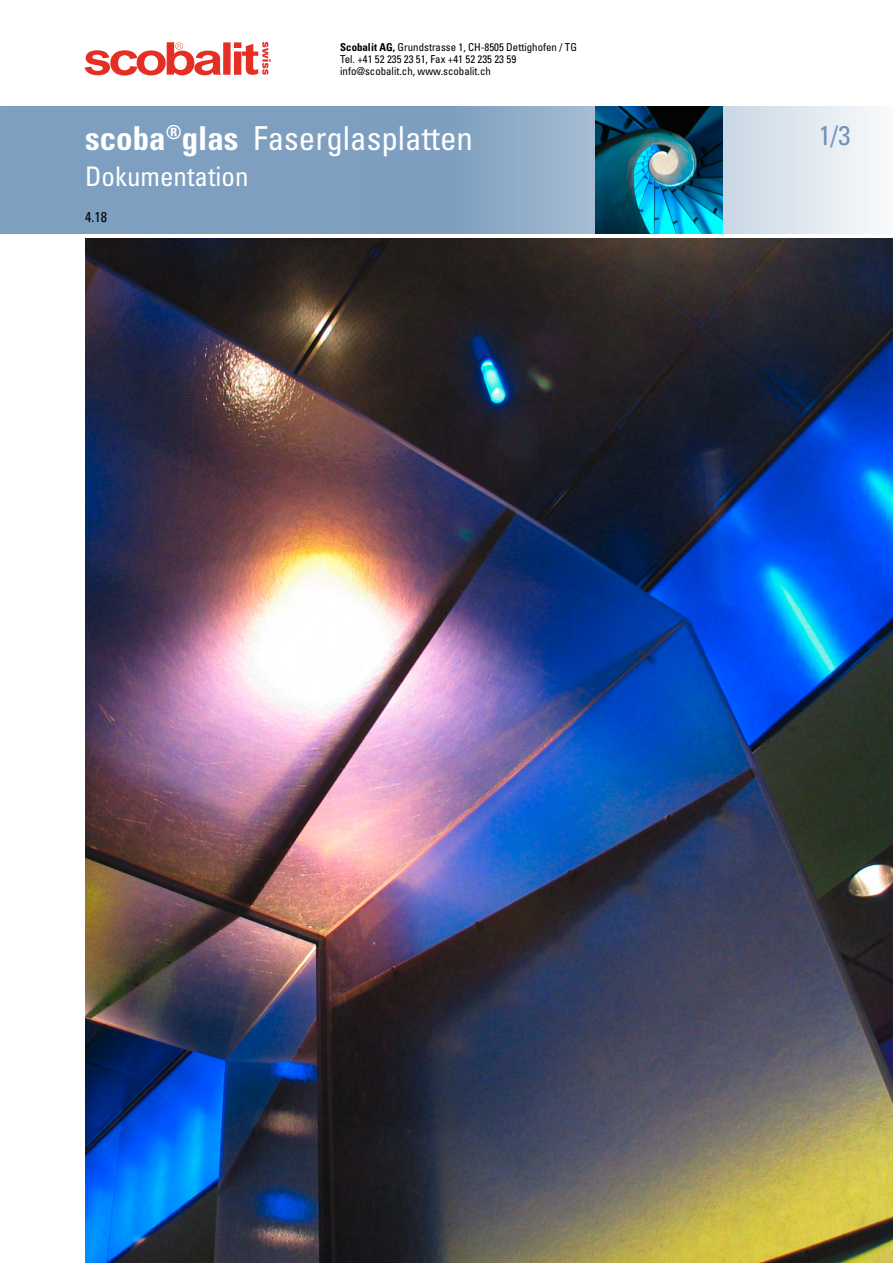
<style>
.page{position:relative;width:893px;height:1263px;background:#fff}
.page>*{position:absolute;margin:0;border:0;box-sizing:border-box;transform-origin:0 0}
.ht_22_24{font:condensed 33px "Univers";color:#fff}
.ht_22_24-2{font:condensed 27px "Univers";color:#fff}
.t1{font:condensed 27px "Univers";color:#6f94b8}
.g{font:condensed 14.25px "Univers";color:#000}
.g-2{font:condensed 10.8px "Univers";color:#000}
.s1{font-weight:700}
</style>
<div class="page">
<svg style="left:0;top:106px;width:874px;height:128px;background:#95b0ca"></svg>
<img style="left:85px;top:238px;width:808px;height:1025px">
<img style="left:595px;top:106px;width:128px;height:128px">
<div style="left:223px;top:42px;width:8px;height:33px;background:#e62f24"></div>
<div style="left:234px;top:42px;width:7px;height:6px;background:#e62f24"></div>
<div style="left:234px;top:51px;width:7px;height:24px;background:#e62f24"></div>
<svg style="left:85px;top:42px;width:136px;height:34px"></svg>
<svg style="left:242px;top:42px;width:29px;height:33px"></svg>
<p class="g-2" style="left:340px;top:41px;width:238px"><span class="s1">Scobalit AG,</span> Grundstrasse 1, CH-8505 Dettighofen / TG</p>
<p class="g-2" style="left:340px;top:53px;width:178px">Tel. +41 52 235 23 51, Fax +41 52 235 23 59</p>
<p class="g-2" style="left:340px;top:65px;width:152px">info@scobalit.ch, www.scobalit.ch</p>
<p class="ht_22_24" style="left:85px;top:117px;width:390px"><span class="s1">scoba</span><sup>®</sup><span class="s1">glas</span> Faserglasplatten</p>
<h2 class="t1" style="left:819px;top:118px;width:33px">1/3</h2>
<p class="ht_22_24-2" style="left:85px;top:159px;width:165px">Dokumentation</p>
<p class="g" style="left:85px;top:208px;width:24px">4.18</p>
</div>
